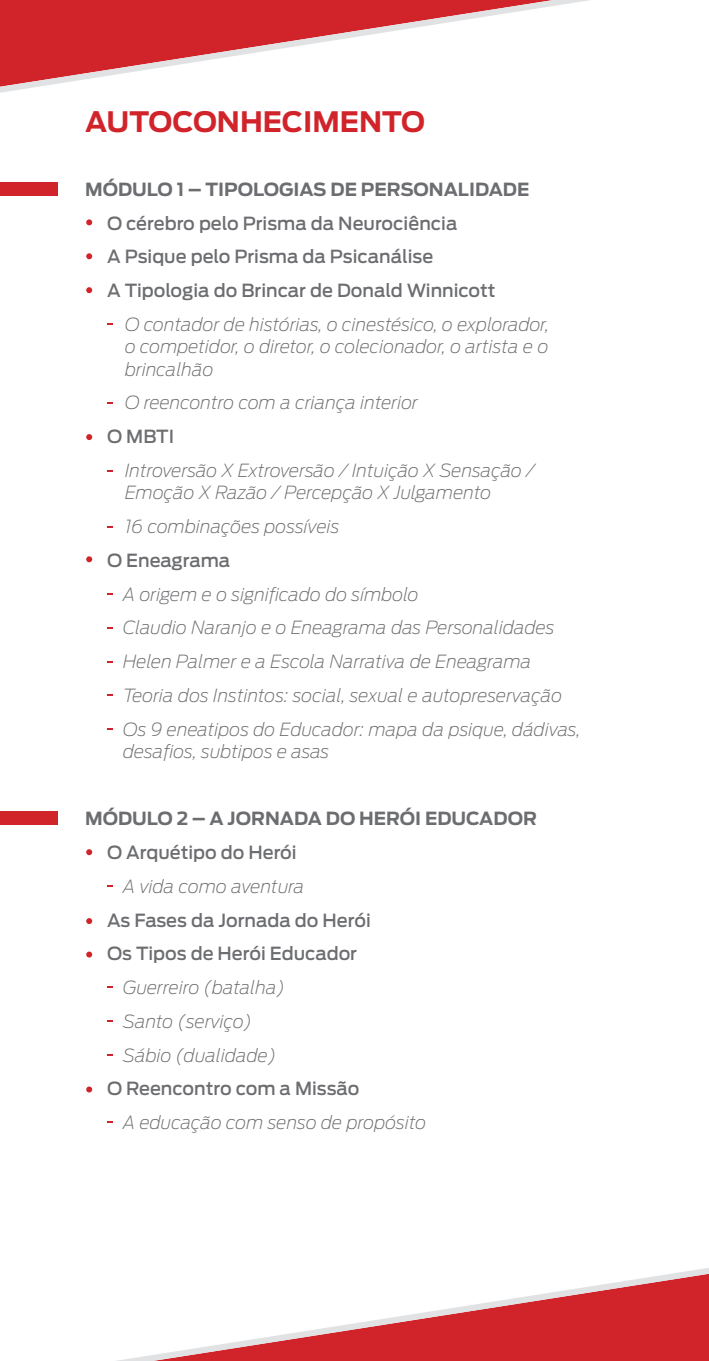
<style>
.page{position:relative;width:709px;height:1361px;background:#fff}
.page>*{position:absolute;margin:0;border:0;box-sizing:border-box;transform-origin:0 0}
.t1{font:700 28px "Antenna";color:#d1232a}
.t2{font:italic 200 18px/33.8px "Antenna";color:#6c6d70}
.t3{font:500 18px/33.8px "Antenna";color:#6c6d70}
.t4{font:700 18px "Antenna";color:#6c6d70}
</style>
<div class="page">
<svg style="left:86px;top:253px;width:6px;height:6px"></svg>
<svg style="left:86px;top:219px;width:6px;height:6px"></svg>
<svg style="left:0;top:0;width:589px;height:93px"></svg>
<svg style="left:116px;top:1268px;width:593px;height:93px"></svg>
<div style="left:0;top:183px;width:57px;height:13px;background:#d1232a"></div>
<div style="left:0;top:811px;width:57px;height:14px;background:#d1232a"></div>
<svg style="left:86px;top:287px;width:6px;height:6px"></svg>
<svg style="left:86px;top:434px;width:6px;height:6px"></svg>
<svg style="left:86px;top:556px;width:6px;height:6px"></svg>
<svg style="left:86px;top:849px;width:6px;height:6px"></svg>
<svg style="left:86px;top:918px;width:6px;height:6px"></svg>
<svg style="left:86px;top:951px;width:6px;height:6px"></svg>
<svg style="left:86px;top:1086px;width:6px;height:6px"></svg>
<svg style="left:107px;top:694px;width:6px;height:2px"></svg>
<svg style="left:107px;top:728px;width:6px;height:2px"></svg>
<svg style="left:107px;top:885px;width:6px;height:2px"></svg>
<svg style="left:107px;top:986px;width:6px;height:2px"></svg>
<svg style="left:107px;top:1020px;width:6px;height:2px"></svg>
<svg style="left:107px;top:1054px;width:6px;height:2px"></svg>
<svg style="left:107px;top:1121px;width:6px;height:2px"></svg>
<h1 class="t1" style="left:85px;top:105px;width:341px">AUTOCONHECIMENTO</h1>
<p class="t4" style="left:85px;top:179px;width:446px">MÓDULO 1 – TIPOLOGIAS DE PERSONALIDADE</p>
<p class="t3" style="left:107px;top:206px;width:390px">O cérebro pelo Prisma da Neurociência<br>A Psique pelo Prisma da Psicanálise<br>A Tipologia do Brincar de Donald Winnicott</p>
<p class="t2" style="left:125px;top:313px;width:426px;line-height:22.4px;text-align:justify">O contador de histórias, o cinestésico, o explorador, o competidor, o diretor, o colecionador, o artista e o brincalhão</p>
<p class="t2" style="left:125px;top:386px;width:294px">O reencontro com a criança interior</p>
<p class="t3" style="left:107px;top:420px;width:69px">O MBTI</p>
<p class="t2" style="left:125px;top:459px;width:411px;line-height:22.4px">Introversão X Extroversão / Intuição X Sensação /<br>Emoção X Razão / Percepção X Julgamento</p>
<p class="t2" style="left:125px;top:510px;width:216px">16 combinações possíveis</p>
<p class="t3" style="left:107px;top:543px;width:125px">O Eneagrama</p>
<p class="t2" style="left:123px;top:577px;width:459px">A origem e o significado do símbolo<br>Claudio Naranjo e o Eneagrama das Personalidades Helen Palmer e a Escola Narrativa de Eneagrama Teoria dos Instintos: social, sexual e autopreservação Os 9 eneatipos do Educador: mapa da psique, dádivas,</p>
<p class="t2" style="left:123px;top:734px;width:208px">desafios, subtipos e asas</p>
<p class="t4" style="left:85px;top:808px;width:453px">MÓDULO 2 – A JORNADA DO HERÓI EDUCADOR</p>
<p class="t3" style="left:107px;top:836px;width:191px">O Arquétipo do Herói</p>
<p class="t2" style="left:123px;top:869px;width:183px">A vida como aventura</p>
<p class="t3" style="left:107px;top:903px;width:265px">As Fases da Jornada do Herói<br>Os Tipos de Herói Educador</p>
<p class="t2" style="left:123px;top:970px;width:164px">Guerreiro (batalha)<br>Santo (serviço)<br>Sábio (dualidade)</p>
<p class="t3" style="left:107px;top:1072px;width:254px">O Reencontro com a Missão</p>
<p class="t2" style="left:123px;top:1105px;width:305px">A educação com senso de propósito</p>
</div>
